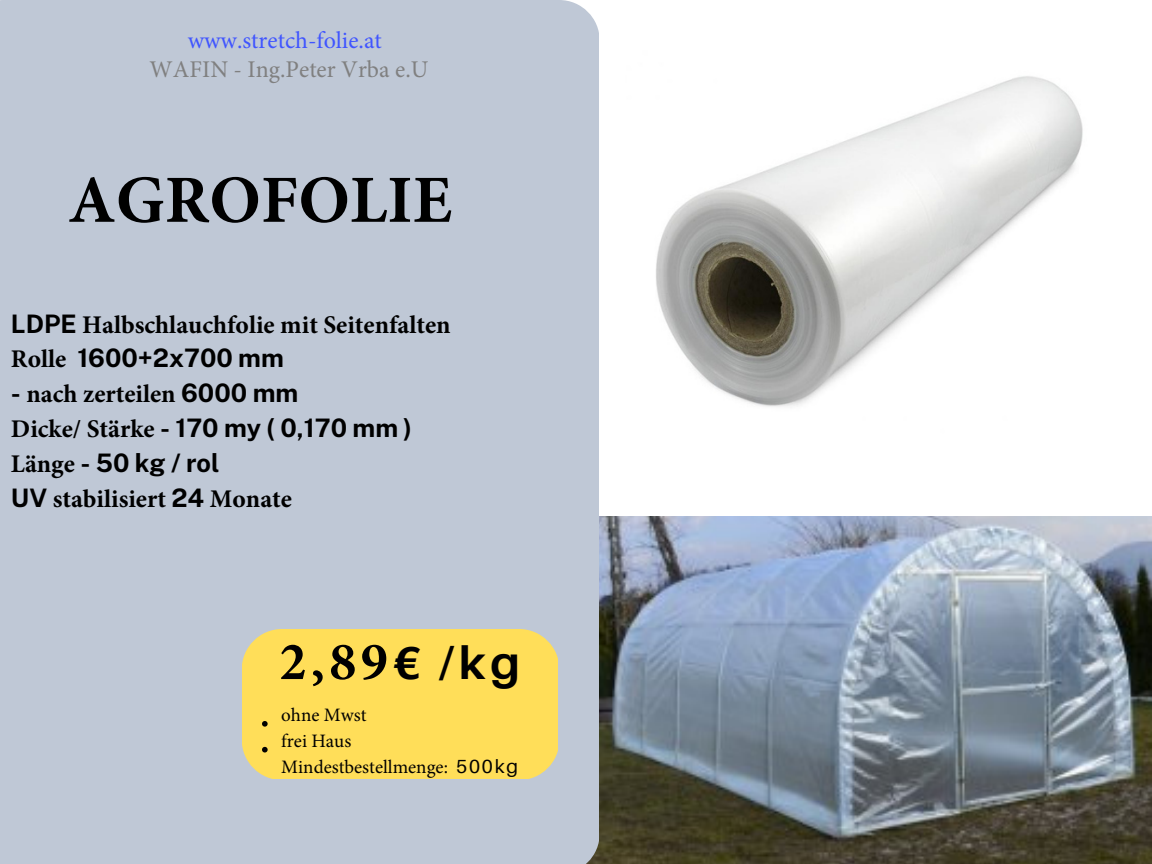
<style>
.page{position:relative;width:1152px;height:864px;background:#fff}
.page>*{position:absolute;margin:0;border:0;box-sizing:border-box;transform-origin:0 0}
.t1{font:700 67.5px "Minion Pro";color:#000}
.t2{font:700 54px "Minion Pro";color:#000}
.t3{font:700 25.5px "Minion Pro";color:#000}
.t4{font:700 25.5px/34.8px "Public Sans";color:#000}
.t5{font:24px "Minion Pro";color:#808080}
.t6{font:24px "Minion Pro";color:#4055ff}
.t7{font:19.05px/25.8px "Minion Pro";color:#000}
.s1{font-family:"Public Sans"}
.s2{font-family:"Minion Pro"}
.s3{font-family:"Aileron";font-size:46.05px}
.s4{font-family:"Aileron"}
</style>
<div class="page">
<img style="left:599px;top:516px;width:553px;height:348px">
<div style="left:0;top:0;width:599px;height:864px;background:#bfc8d6"></div>
<div style="left:242px;top:629px;width:316px;height:150px;background:#ffde59"></div>
<svg style="left:262px;top:721px;width:6px;height:6px"></svg>
<svg style="left:262px;top:747px;width:6px;height:6px"></svg>
<img style="left:656px;top:76px;width:427px;height:331px">
<p class="t6" style="left:188px;top:25px;width:196px">www.stretch-folie.at</p>
<p class="t5" style="left:150px;top:53px;width:280px">WAFIN - Ing.Peter Vrba e.U</p>
<h1 class="t1" style="left:68px;top:153px;width:385px">AGROFOLIE</h1>
<p class="t3" style="left:11px;top:306px;width:441px"><span class="s1">LDPE</span> Halbschlauchfolie mit Seitenfalten</p>
<p class="t4" style="left:11px;top:341px;width:274px"><span class="s2">Rolle</span> 1600+2x700 mm</p>
<p class="t3" style="left:11px;top:376px;width:289px"><span class="s1">-</span> nach zerteilen <span class="s1">6000 mm</span></p>
<p class="t4" style="left:11px;top:410px;width:403px"><span class="s2">Dicke/ Stärke</span> - 170 my ( 0,170 mm )<br><span class="s2">Länge</span> - 50 kg / rol</p>
<p class="t3" style="left:11px;top:481px;width:283px"><span class="s1">UV</span> stabilisiert <span class="s1">24</span> Monate</p>
<h2 class="t2" style="left:279px;top:624px;width:242px">2,89<span class="s3">€ / kg</span></h2>
<p class="t7" style="left:281px;top:703px;width:239px">ohne Mwst<br>frei Haus<br>Mindestbestellmenge: <span class="s4">500kg</span></p>
</div>
